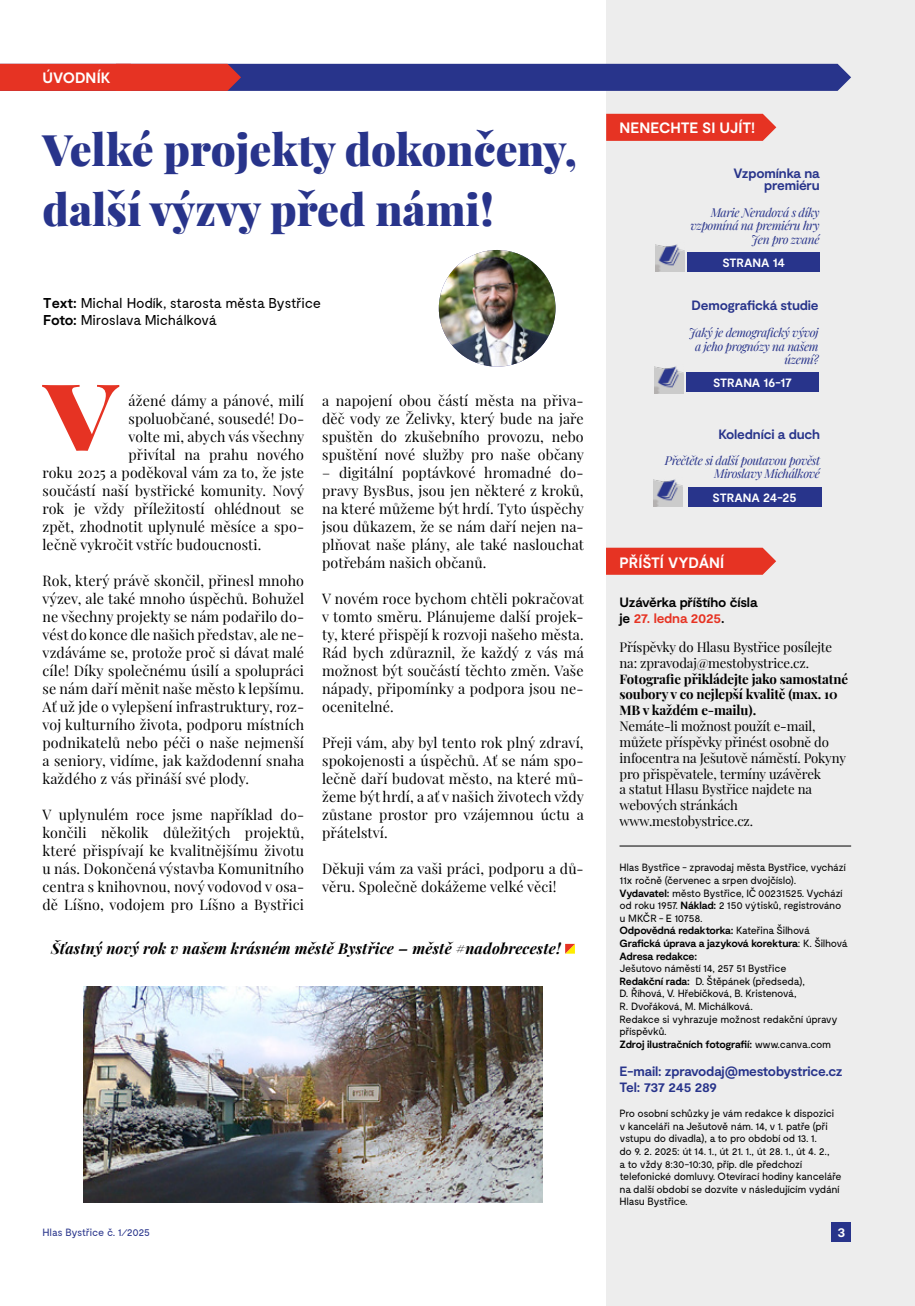
<style>
.page{position:relative;width:915px;height:1306px;background:#fff}
.page>*{position:absolute;margin:0;border:0;box-sizing:border-box;transform-origin:0 0}
.t1{font:900 93px "Playfair Display";color:#e63323;scale:1.15 1}
.t2{font:900 43.5px/60px "Playfair Display";color:#28348b}
.t3{font:italic 700 15px "Playfair Display";letter-spacing:.01em;color:#000}
.t4{font:700 15px "Moderat";letter-spacing:-.005em;color:#fff}
.t5{font:14.25px/18px "Playfair Display";letter-spacing:.01em;color:#000;text-align:justify}
.t6{font:14.25px/17.1px "Moderat";letter-spacing:-.035em;color:#000}
.t7{font:700 13.5px/16.2px "Moderat";letter-spacing:-.015em;color:#28348b}
.t8{font:700 13.5px/16.2px "Moderat";letter-spacing:-.015em;color:#000}
.t9{font:700 13.5px "Moderat";color:#fff}
.t10{font:13.2px/15.9px "Playfair Display";letter-spacing:-.01em;color:#000}
.t11{font:700 13.2px/15.9px "Playfair Display";letter-spacing:-.01em;color:#000}
.t12{font:italic 12px/13.5px "Playfair Display";letter-spacing:-.03em;color:#28348b;text-align:right}
.t13{font:700 12px "Moderat";letter-spacing:-.005em;color:#fff}
.t14{font:10.5px/12.6px "Moderat";letter-spacing:-.035em;color:#000}
.t15{font:10.5px "Moderat";letter-spacing:-.035em;color:#28348b}
.s1{font-weight:700}
.s2{color:#e63323}
</style>
<div class="page">
<div style="left:606px;top:0;width:308px;height:1305px;background:#ededed"></div>
<svg style="left:0;top:64px;width:850px;height:27px;background:#5e356e"></svg>
<svg style="left:606px;top:114px;width:170px;height:27px;background:#e63a2b"></svg>
<hr style="left:619px;top:845px;width:231px;height:1px;background:#000">
<div style="left:831px;top:1222px;width:19px;height:20px;background:#28348b"></div>
<div style="left:687px;top:487px;width:133px;height:20px;background:#28348b"></div>
<div style="left:687px;top:252px;width:132px;height:19px;background:#28348b"></div>
<img style="left:653px;top:479px;width:29px;height:28px">
<img style="left:655px;top:244px;width:29px;height:27px">
<svg style="left:606px;top:547px;width:169px;height:28px;background:#e63f30"></svg>
<div style="left:685px;top:372px;width:133px;height:20px;background:#28348b"></div>
<img style="left:654px;top:366px;width:29px;height:27px">
<img style="left:438px;top:250px;width:117px;height:116px;border-radius:58px">
<svg style="left:565px;top:943px;width:9px;height:10px"></svg>
<img style="left:83px;top:986px;width:459px;height:216px">
<p class="t4" style="left:43px;top:69px;width:70px">ÚVODNÍK</p>
<h2 class="t2" style="left:43px;top:116px;width:536px">Velké projekty dokončeny, další výzvy před námi!</h2>
<p class="t6" style="left:43px;top:295px;width:279px"><span class="s1">Text:</span> Michal Hodík, starosta města Bystřice<br><span class="s1">Foto:</span> Miroslava Michálková</p>
<h1 class="t1" style="left:44px;top:342px;width:66px">V</h1>
<p class="t5" style="left:128px;top:390px;width:177px">ážené dámy a pánové, milí</p>
<p class="t5" style="left:128px;top:408px;width:177px">spoluobčané, sousedé! Do-</p>
<p class="t5" style="left:128px;top:426px;width:177px">volte mi, abych vás všechny</p>
<p class="t5" style="left:128px;top:444px;width:177px">přivítal na prahu nového</p>
<p class="t5" style="left:43px;top:462px;width:263px">roku 2025 a poděkoval vám za to, že jste</p>
<p class="t5" style="left:43px;top:480px;width:263px">součástí naší bystřické komunity. Nový</p>
<p class="t5" style="left:43px;top:498px;width:263px">rok je vždy příležitostí ohlédnout se</p>
<p class="t5" style="left:43px;top:516px;width:263px">zpět, zhodnotit uplynulé měsíce a spo-</p>
<p class="t5" style="left:43px;top:534px;width:220px">lečně vykročit vstříc budoucnosti.</p>
<p class="t5" style="left:43px;top:570px;width:263px">Rok, který právě skončil, přinesl mnoho výzev, ale také mnoho úspěchů. Bohužel ne všechny projekty se nám podařilo do&shy;vést do konce dle našich představ, ale ne&shy;vzdáváme se, protože proč si dávat malé cíle! Díky společnému úsilí a spolupráci se nám daří měnit naše město k lepšímu.<br>Ať už jde o vylepšení infrastruktury, roz&shy;voj kulturního života, podporu místních podnikatelů nebo péči o naše nejmenší a seniory, vidíme, jak každodenní snaha každého z vás přináší své plody.</p>
<p class="t5" style="left:43px;top:804px;width:263px">V uplynulém roce jsme například do&shy;končili několik důležitých projektů, které přispívají ke kvalitnějšímu životu u nás. Dokončená výstavba Komunitního centra s knihovnou, nový vodovod v osa&shy;dě Líšno, vodojem pro Líšno a Bystřici</p>
<p class="t5" style="left:322px;top:390px;width:263px">a napojení obou částí města na přiva&shy;děč vody ze Želivky, který bude na jaře spuštěn do zkušebního provozu, nebo spuštění nové služby pro naše občany</p>
<p class="t5" style="left:322px;top:462px;width:263px">– digitální poptávkové hromadné do&shy;pravy BysBus, jsou jen některé z kroků, na které můžeme být hrdí. Tyto úspěchy jsou důkazem, že se nám daří nejen na&shy;plňovat naše plány, ale také naslouchat potřebám našich občanů.</p>
<p class="t5" style="left:322px;top:588px;width:263px">V novém roce bychom chtěli pokračovat v tomto směru. Plánujeme další projek&shy;ty, které přispějí k rozvoji našeho města.<br>Rád bych zdůraznil, že každý z vás má možnost být součástí těchto změn. Vaše nápady, připomínky a podpora jsou ne&shy;ocenitelné.</p>
<p class="t5" style="left:322px;top:732px;width:263px">Přeji vám, aby byl tento rok plný zdraví, spokojenosti a úspěchů. Ať se nám spo&shy;lečně daří budovat město, na které mů&shy;žeme být hrdí, a ať v našich životech vždy zůstane prostor pro vzájemnou úctu a přátelství.</p>
<p class="t5" style="left:322px;top:858px;width:263px">Děkuji vám za vaši práci, podporu a dů&shy;věru. Společně dokážeme velké věci!</p>
<p class="t3" style="left:51px;top:935px;width:511px">Šťastný nový rok v našem krásném městě Bystřice – městě #nadobreceste!</p>
<p class="t15" style="left:43px;top:1226px;width:109px">Hlas Bystřice č. 1 ⁄2025</p>
<p class="t4" style="left:619px;top:119px;width:137px">NENECHTE SI UJÍT!</p>
<p class="t7" style="left:733px;top:168px;width:88px;line-height:12px;text-align:right">Vzpomínka na premiéru</p>
<p class="t12" style="left:690px;top:204px;width:131px">Marie Neradová s díky vzpomíná na premiéru hry<br>Jen pro zvané</p>
<p class="t13" style="left:722px;top:255px;width:64px">STRANA 14</p>
<p class="t7" style="left:691px;top:298px;width:128px">Demografická studie</p>
<p class="t12" style="left:688px;top:325px;width:131px">Jaký je demografický vývoj a jeho prognózy na našem území?</p>
<p class="t13" style="left:713px;top:376px;width:80px">STRANA 16-17</p>
<p class="t7" style="left:718px;top:427px;width:103px">Koledníci a duch</p>
<p class="t12" style="left:664px;top:452px;width:157px">Přečtěte si další poutavou pověst<br>Miroslavy Michálkové</p>
<p class="t13" style="left:712px;top:491px;width:85px">STRANA 24-25</p>
<p class="t4" style="left:619px;top:553px;width:106px">PŘÍŠTÍ VYDÁNÍ</p>
<p class="t8" style="left:619px;top:595px;width:139px">Uzávěrka příštího čísla je <span class="s2">27. ledna 2025</span>.</p>
<p class="t10" style="left:619px;top:638px;width:214px">Příspěvky do Hlasu Bystřice posílejte na: zpravodaj@mestobystrice.cz.</p>
<p class="t11" style="left:619px;top:669px;width:230px">Fotografie přikládejte jako samostatné soubory v co nejlepší kvalitě (max. 10<br>MB v každém e-mailu).</p>
<p class="t10" style="left:619px;top:717px;width:228px">Nemáte-li možnost použít e-mail, můžete příspěvky přinést osobně do infocentra na Ješutově náměstí. Pokyny pro přispěvatele, termíny uzávěrek<br>a statut Hlasu Bystřice najdete na webových stránkách www.mestobystrice.cz.</p>
<p class="t14" style="left:619px;top:861px;width:230px">Hlas Bystřice - zpravodaj města Bystřice, vychází 11x ročně (červenec a srpen dvojčíslo).<br><span class="s1">Vydavatel:</span> město Bystřice, IČ 00231525. Vychází od roku 1957. <span class="s1">Náklad:</span> 2 150 výtisků, registrováno u MKČR - E 10758.<br><span class="s1">Odpovědná redaktorka:</span> Kateřina Šilhová <span class="s1">Grafická úprava a jazyková korektura</span>: K. Šilhová <span class="s1">Adresa redakce:</span></p>
<p class="t14" style="left:619px;top:962px;width:219px">Ješutovo náměstí 14, 257 51 Bystřice<br><span class="s1">Redakční rada:</span> D. Štěpánek (předseda),<br>D. Říhová, V. Hřebíčková, B. Kristenová,<br>R. Dvořáková, M. Michálková.<br>Redakce si vyhrazuje možnost redakční úpravy příspěvků.<br><span class="s1">Zdroj ilustračních fotografií:</span> www.canva.com</p>
<p class="t7" style="left:619px;top:1063px;width:224px">E-mail: zpravodaj@mestobystrice.cz<br>Tel: 737 245 289</p>
<p class="t14" style="left:619px;top:1107px;width:223px">Pro osobní schůzky je vám redakce k dispozici v kanceláři na Ješutově nám. 14, v 1. patře (při vstupu do divadla), a to pro období od 13. 1.<br>do 9. 2. 2025: út 14. 1., út 21. 1., út 28. 1., út 4. 2.,<br>a to vždy 8:30-10:30, příp. dle předchozí telefonické domluvy. Otevírací hodiny kanceláře na další období se dozvíte v následujícím vydání Hlasu Bystřice.</p>
<p class="t9" style="left:837px;top:1224px;width:9px">3</p>
</div>
